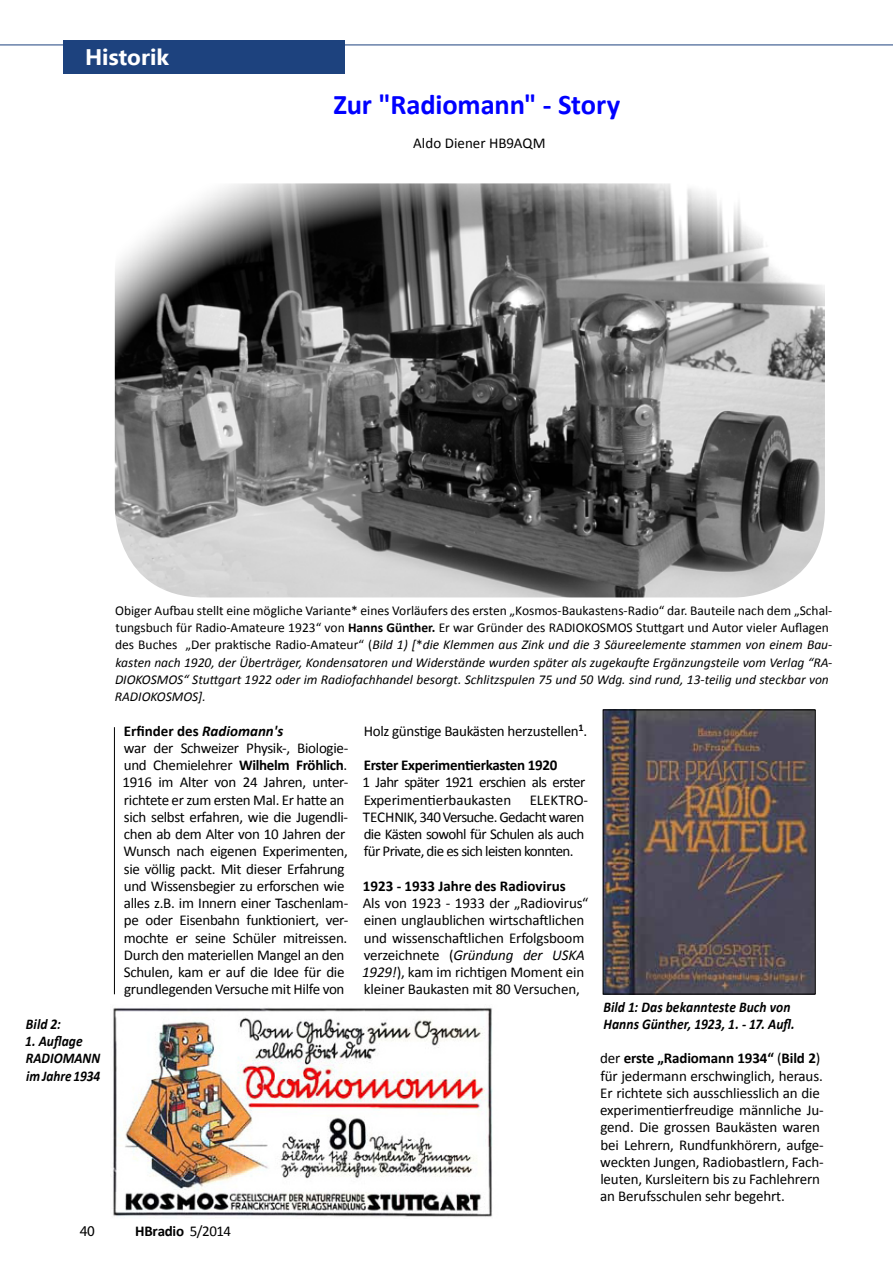
<style>
.page{position:relative;width:893px;height:1263px;background:#fff}
.page>*{position:absolute;margin:0;border:0;box-sizing:border-box;transform-origin:0 0}
.t1{font:700 28.5px "Calibri";letter-spacing:-.005em;color:#00f}
.t2{font:700 22.5px "Ebrima";color:#fff}
.t3{font:15px/17.2px "Calibri";letter-spacing:-.02em;color:#000}
.t4{font:15px/17.2px "Calibri";letter-spacing:-.04em;color:#000}
.t5{font:700 15px "Calibri";letter-spacing:-.02em;color:#000}
.t6{font:700 15px "Calibri";color:#000}
.t7{font:15px "Calibri";letter-spacing:.005em;color:#000}
.t8{font:15px "Myriad Pro";color:#000}
.t9{font:italic 700 14.85px/17.2px "Calibri";letter-spacing:.005em;color:#000;scale:.91 1}
.t10{font:italic 13.5px/17.2px "Calibri";color:#000}
.s1{font-style:normal}
.s2{font-weight:700;font-style:normal}
.s3{font-style:italic}
.s4{font-weight:700}
.s5{font-weight:700;font-style:italic}
.s6{font-weight:400}
</style>
<div class="page">
<hr style="left:0;top:45px;width:893px;height:1px;background:#1d427e">
<div style="left:63px;top:40px;width:282px;height:33px;background:#1d427e"></div>
<hr style="left:114px;top:727px;width:1px;height:267px;background:#000">
<img style="left:115px;top:183px;width:710px;height:414px">
<img style="left:605px;top:712px;width:208px;height:280px">
<div style="left:603px;top:710px;width:212px;height:284px;border:1px solid #000"></div>
<img style="left:113px;top:1007px;width:380px;height:210px">
<h2 class="t2" style="left:85px;top:44px;width:85px">Historik</h2>
<h1 class="t1" style="left:333px;top:86px;width:289px">Zur "Radiomann" - Story</h1>
<p class="t7" style="left:413px;top:137px;width:134px">Aldo Diener HB9AQM</p>
<p class="t9" style="left:26px;top:1015px;width:40px">Bild 2:</p>
<p class="t9" style="left:25px;top:1032px;width:84px">1. Auflage<br>RADIOMANN im Jahre 1934</p>
<p class="t10" style="left:115px;top:601px;width:719px"><span class="s1">Obiger Aufbau stellt eine mögliche Variante* eines Vorläufers des ersten „Kosmos-Baukastens-Radio“ dar. Bauteile nach dem „Schal&shy;tungsbuch für Radio-Amateure 1923“ von</span> <span class="s2">Hanns Günther.</span> <span class="s1">Er war Gründer des RADIOKOSMOS Stuttgart und Autor vieler Auflagen des Buches „Der praktische Radio-Amateur“ (</span>Bild 1) [<span class="s1">*</span>die Klemmen aus Zink und die 3 Säureelemente stammen von einem Bau&shy;kasten nach 1920, der Überträger, Kondensatoren und Widerstände wurden später als zugekaufte Ergänzungsteile vom Verlag “RA-DIOKOSMOS“ Stuttgart 1922 oder im Radiofachhandel besorgt. Schlitzspulen 75 und 50 Wdg. sind rund, 13-teilig und steckbar von RADIOKOSMOS].</p>
<p class="t3" style="left:364px;top:722px;width:225px">Holz günstige Baukästen herzustellen<sup>1</sup>.</p>
<p class="t5" style="left:364px;top:755px;width:195px">Erster Experimentierkasten 1920</p>
<p class="t4" style="left:362px;top:774px;width:227px">1 Jahr später 1921 erschien als erster Experimentierbaukasten ELEKTRO-TECHNIK, 340 Versuche. Gedacht waren die Kästen sowohl für Schulen als auch für Private, die es sich leisten konnten.</p>
<p class="t6" style="left:363px;top:877px;width:204px">1923 - 1933 Jahre des Radiovirus</p>
<p class="t3" style="left:362px;top:895px;width:228px">Als von 1923 - 1933 der „Radiovirus“ einen unglaublichen wirtschaftlichen und wissenschaftlichen Erfolgsboom verzeichnete (<span class="s3">Gründung der USKA 1929!</span>), kam im richtigen Moment ein kleiner Baukasten mit 80 Versuchen,</p>
<p class="t3" style="left:123px;top:723px;width:227px"><span class="s4">Erfinder des</span> <span class="s5">Radiomann's<br></span>war der Schweizer Physik-, Biologie&shy;und Chemielehrer <span class="s4">Wilhelm Fröhlich</span>.<br>1916 im Alter von 24 Jahren, unter&shy;richtete er zum ersten Mal. Er hatte an sich selbst erfahren, wie die Jugendli&shy;chen ab dem Alter von 10 Jahren der Wunsch nach eigenen Experimenten, sie völlig packt. Mit dieser Erfahrung und Wissensbegier zu erforschen wie alles z.B. im Innern einer Taschenlam&shy;pe oder Eisenbahn funktioniert, ver&shy;mochte er seine Schüler mitreissen.<br>Durch den materiellen Mangel an den Schulen, kam er auf die Idee für die grundlegenden Versuche mit Hilfe von</p>
<p class="t9" style="left:603px;top:998px;width:212px">Bild 1: Das bekannteste Buch von<br>Hanns Günther, 1923, 1. - 17. Aufl.</p>
<p class="t3" style="left:600px;top:1050px;width:225px">der <span class="s4">erste „Radiomann 1934“</span> (<span class="s4">Bild 2</span>) für jedermann erschwinglich, heraus.<br>Er richtete sich ausschliesslich an die experimentierfreudige männliche Ju&shy;gend. Die grossen Baukästen waren bei Lehrern, Rundfunkhörern, aufge&shy;weckten Jungen, Radiobastlern, Fach&shy;leuten, Kursleitern bis zu Fachlehrern an Berufsschulen sehr begehrt.</p>
<p class="t8" style="left:80px;top:1222px;width:17px">40</p>
<p class="t5" style="left:135px;top:1222px;width:97px">HBradio <span class="s6">5/2014</span></p>
</div>
